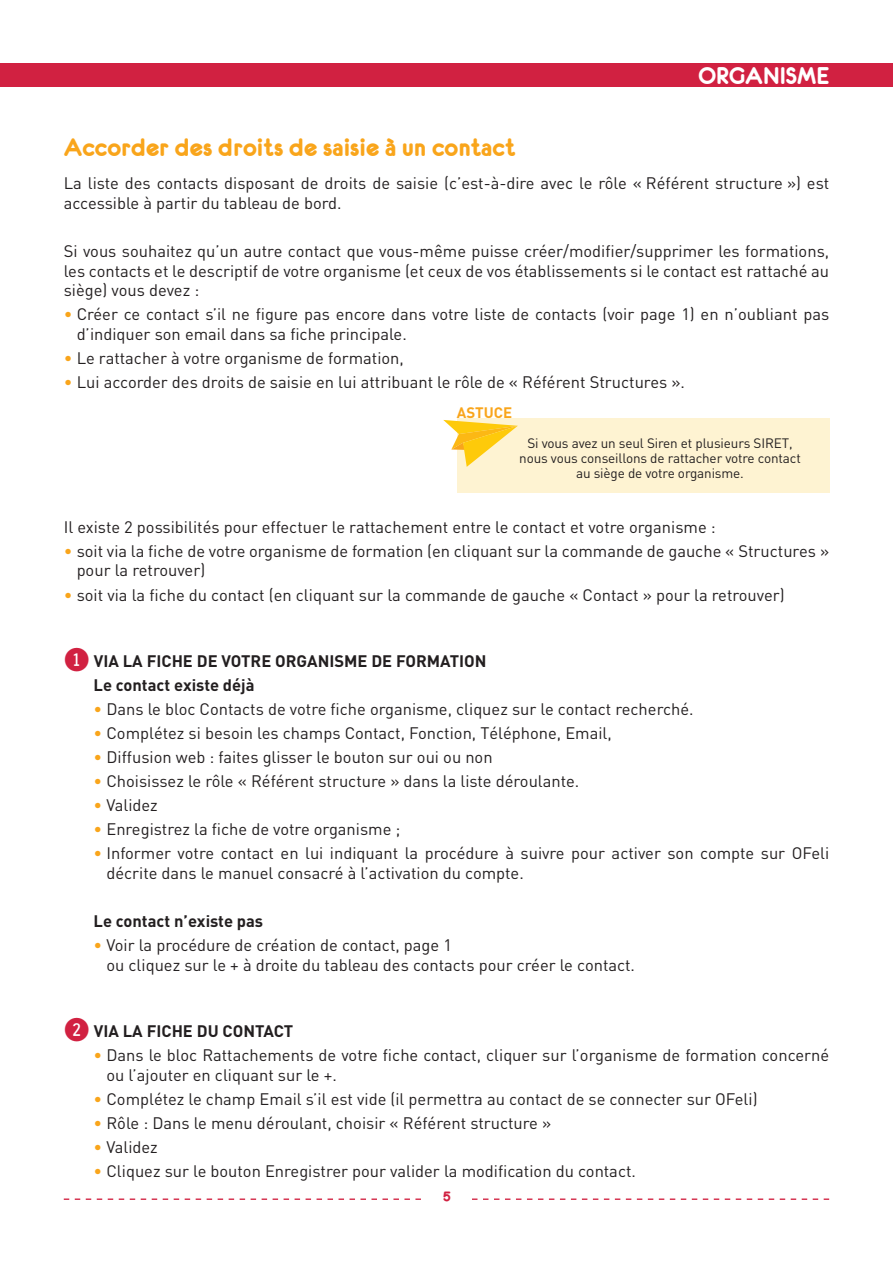
<style>
.page{position:relative;width:893px;height:1263px;background:#fff}
.page>*{position:absolute;margin:0;border:0;box-sizing:border-box;transform-origin:0 0}
.titre1{font:27px "Eurofurencebold";color:#f9a51b}
.t1{font:25.8px "Eurofurencebold";color:#fff}
.texte{font:16.5px/19.8px "DIN";color:#231f20}
.texte-2{font:700 16.5px "DIN";color:#231f20}
.texte-3{font:700 15px "DIN";color:#f9a51b}
.t2{font:15px "Eurofurencebold";color:#d12141}
.texte-4{font:13.5px/15px "DIN";letter-spacing:-.01em;color:#231f20;text-align:center}
.s1{color:#f9a51b}
.s2{font-family:"Fyra Numeric Circle Closed";font-weight:400;font-size:31.5px;color:#d12141}
</style>
<div class="page">
<div style="left:0;top:64px;width:893px;height:23px;background:#d12141"></div>
<svg style="left:64px;top:1198px;width:357px;height:2px"></svg>
<svg style="left:472px;top:1198px;width:357px;height:2px"></svg>
<div style="left:457px;top:418px;width:372px;height:74px;background:#fef3d2"></div>
<svg style="left:443px;top:420px;width:75px;height:47px"></svg>
<h2 class="t1" style="left:699px;top:63px;width:132px">ORGANISME</h2>
<p class="titre1" style="left:64px;top:134px;width:453px">Accorder des droits de saisie à un contact</p>
<p class="texte" style="left:64px;top:173px;width:767px">La liste des contacts disposant de droits de saisie (c’est-à-dire avec le rôle « Référent structure ») est accessible à partir du tableau de bord.</p>
<p class="texte" style="left:64px;top:241px;width:767px;text-align:justify">Si vous souhaitez qu’un autre contact que vous-même puisse créer/modifier/supprimer les formations, les contacts et le descriptif de votre organisme (et ceux de vos établissements si le contact est rattaché au siège) vous devez :</p>
<p class="texte" style="left:77px;top:304px;width:754px;text-indent:-13px"><span class="s1">•</span> Créer ce contact s’il ne figure pas encore dans votre liste de contacts (voir page 1) en n’oubliant pas d’indiquer son email dans sa fiche principale.</p>
<p class="texte" style="left:64px;top:348px;width:342px"><span class="s1">•</span> Le rattacher à votre organisme de formation,</p>
<p class="texte" style="left:64px;top:372px;width:623px"><span class="s1">•</span> Lui accorder des droits de saisie en lui attribuant le rôle de « Référent Structures ».</p>
<p class="texte-3" style="left:457px;top:402px;width:57px">ASTUCE</p>
<p class="texte-4" style="left:527px;top:435px;width:267px">Si vous avez un seul Siren et plusieurs SIRET,</p>
<p class="texte-4" style="left:519px;top:450px;width:283px">nous vous conseillons de rattacher votre contact au siège de votre organisme.</p>
<p class="texte" style="left:64px;top:516px;width:653px">Il existe 2 possibilités pour effectuer le rattachement entre le contact et votre organisme :</p>
<p class="texte" style="left:77px;top:540px;width:754px;text-indent:-13px"><span class="s1">•</span> soit via la fiche de votre organisme de formation (en cliquant sur la commande de gauche « Structures » pour la retrouver)</p>
<p class="texte" style="left:64px;top:584px;width:722px"><span class="s1">•</span> soit via la fiche du contact (en cliquant sur la commande de gauche « Contact » pour la retrouver)</p>
<p class="texte-2" style="left:64px;top:650px;width:424px"><span class="s2">1</span> VIA LA FICHE DE VOTRE ORGANISME DE FORMATION</p>
<p class="texte-2" style="left:94px;top:674px;width:163px">Le contact existe déjà</p>
<p class="texte" style="left:94px;top:698px;width:602px"><span class="s1">•</span> Dans le bloc Contacts de votre fiche organisme, cliquez sur le contact recherché.</p>
<p class="texte" style="left:94px;top:723px;width:520px"><span class="s1">•</span> Complétez si besoin les champs Contact, Fonction, Téléphone, Email,</p>
<p class="texte" style="left:94px;top:747px;width:401px"><span class="s1">•</span> Diffusion web : faites glisser le bouton sur oui ou non</p>
<p class="texte" style="left:94px;top:771px;width:487px"><span class="s1">•</span> Choisissez le rôle « Référent structure » dans la liste déroulante.</p>
<p class="texte" style="left:94px;top:795px;width:66px"><span class="s1">•</span> Validez</p>
<p class="texte" style="left:94px;top:819px;width:308px"><span class="s1">•</span> Enregistrez la fiche de votre organisme ;</p>
<p class="texte" style="left:106px;top:843px;width:724px;text-indent:-13px"><span class="s1">•</span> Informer votre contact en lui indiquant la procédure à suivre pour activer son compte sur OFeli décrite dans le manuel consacré à l’activation du compte.</p>
<p class="texte-2" style="left:94px;top:910px;width:171px">Le contact n’existe pas</p>
<p class="texte" style="left:106px;top:935px;width:530px;text-indent:-13px"><span class="s1">•</span> Voir la procédure de création de contact, page 1<br>ou cliquez sur le + à droite du tableau des contacts pour créer le contact.</p>
<p class="texte-2" style="left:64px;top:1020px;width:231px"><span class="s2">2</span> VIA LA FICHE DU CONTACT</p>
<p class="texte" style="left:106px;top:1045px;width:724px;text-indent:-13px"><span class="s1">•</span> Dans le bloc Rattachements de votre fiche contact, cliquer sur l’organisme de formation concerné ou l’ajouter en cliquant sur le +.</p>
<p class="texte" style="left:94px;top:1089px;width:666px"><span class="s1">•</span> Complétez le champ Email s’il est vide (il permettra au contact de se connecter sur OFeli)</p>
<p class="texte" style="left:94px;top:1113px;width:459px"><span class="s1">•</span> Rôle : Dans le menu déroulant, choisir « Référent structure »</p>
<p class="texte" style="left:94px;top:1137px;width:66px"><span class="s1">•</span> Validez</p>
<p class="texte" style="left:94px;top:1161px;width:544px"><span class="s1">•</span> Cliquez sur le bouton Enregistrer pour valider la modification du contact.</p>
<p class="t2" style="left:443px;top:1187px;width:9px">5</p>
</div>
